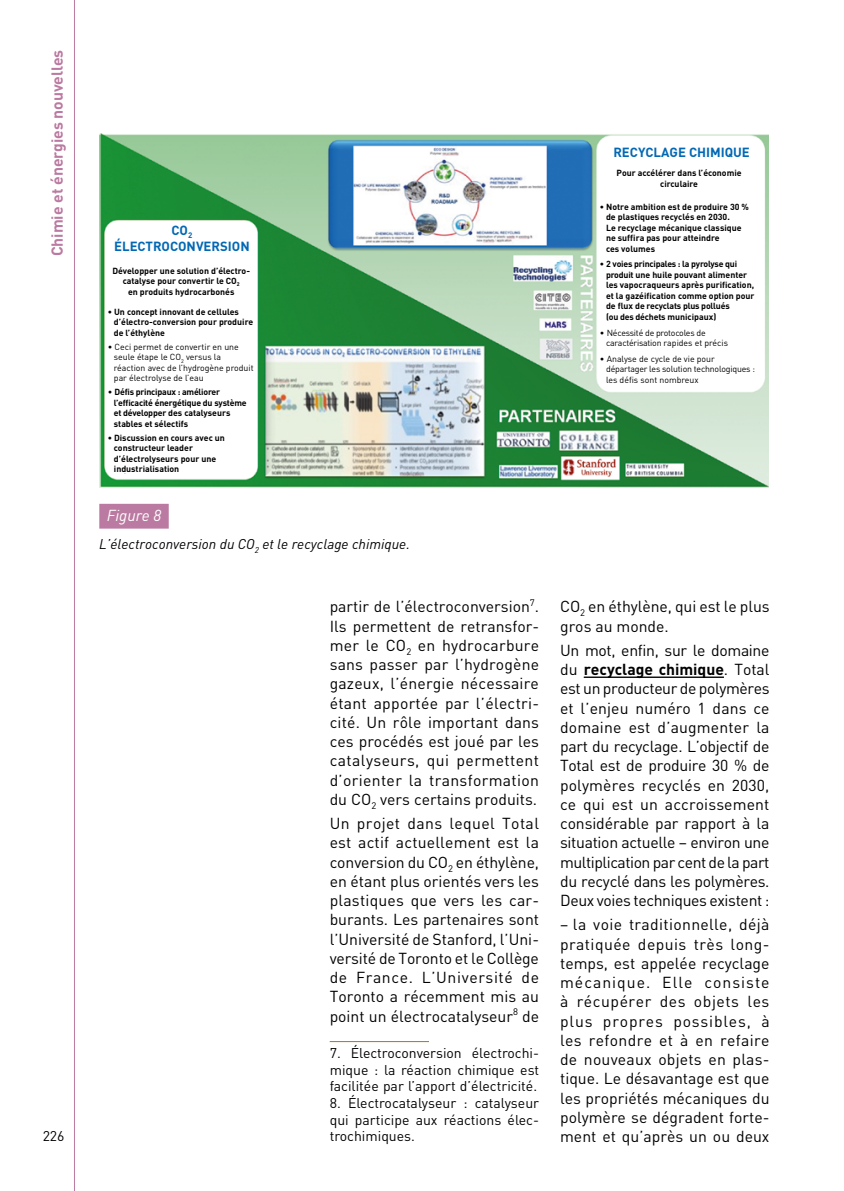
<style>
.page{position:relative;width:844px;height:1191px;background:#fff}
.page>*{position:absolute;margin:0;border:0;box-sizing:border-box;transform-origin:0 0}
.Texte_courant{font:15.75px/19.2px "DIN";color:#000;text-align:justify}
.t1{font:700 15.75px "DIN";color:#bb7aa1}
.Figure_numero{font:italic 15.75px "DIN";color:#fff}
.Notes{font:14px/16.6px "DIN";color:#000;text-align:justify}
.Figure_titre{font:italic 14px "DIN";color:#000}
.t2{font:700 13.12px/15.8px "DIN";color:#0068b4;text-align:center}
.t3{font:700 8.75px/10.5px "DIN";color:#000}
.t4{font:8.75px/10.5px "DIN";color:#000}
.t5{font:700 8.75px/10.5px "DIN";letter-spacing:-.02em;color:#000}
.t6{font:8.75px/10.5px "DIN";letter-spacing:-.02em;color:#000}
.t7{font:8.75px/10.5px "DIN";letter-spacing:-.025em;color:#000}
.s1{font-weight:400}
.s2{font-weight:700}
</style>
<div class="page">
<svg style="left:74px;top:0;width:1px;height:1191px"></svg>
<hr style="left:583px;top:676px;width:140px;height:2px;background:#000">
<hr style="left:329px;top:1041px;width:100px;height:1px;background:#aa7b00">
<div style="left:99px;top:504px;width:70px;height:24px;background:#bb7aa1"></div>
<img style="left:99px;top:134px;width:669px;height:353px">
<div style="left:108px;top:229px;width:146px;height:244px;background:#fff;border-radius:10px"></div>
<div style="left:599px;top:142px;width:161px;height:244px;background:#fff;border-radius:10px"></div>
<p class="t1" style="left:47px;top:256px;width:208px;rotate:-90deg">Chimie et énergies nouvelles</p>
<p class="Notes" style="left:43px;top:1127px;width:23px">226</p>
<p class="t2" style="left:114px;top:222px;width:137px">CO<sub>2<br></sub>ÉLECTROCONVERSION</p>
<p class="t3" style="left:112px;top:265px;width:139px;text-align:center">Développer une solution d’électro&shy;catalyse pour convertir le CO<sub>2<br></sub>en produits hydrocarbonés</p>
<p class="t3" style="left:114px;top:306px;width:141px;text-indent:-6px">• Un concept innovant de cellules d’électro-conversion pour produire de l’éthylène</p>
<p class="t4" style="left:114px;top:341px;width:141px;text-indent:-6px">• Ceci permet de convertir en une seule étape le CO<sub>2</sub> versus la réaction avec de l’hydrogène produit par électrolyse de l’eau</p>
<p class="t5" style="left:114px;top:386px;width:134px;text-indent:-6px"><span class="s1">•</span> Défis principaux : améliorer l’efficacité énergétique du système et développer des catalyseurs stables et sélectifs</p>
<p class="t3" style="left:114px;top:432px;width:112px;text-indent:-6px">• Discussion en cours avec un constructeur leader d’électrolyseurs pour une industrialisation</p>
<p class="Figure_numero" style="left:107px;top:505px;width:56px">Figure 8</p>
<p class="Figure_titre" style="left:99px;top:535px;width:312px">L’électroconversion du CO<sub>2</sub> et le recyclage chimique.</p>
<p class="Texte_courant" style="left:329px;top:597px;width:211px">partir de l’électroconversion<sup>7</sup>.<br>Ils permettent de retransfor&shy;mer le CO<sub>2</sub> en hydrocarbure sans passer par l’hydrogène gazeux, l’énergie nécessaire étant apportée par l’électri&shy;cité. Un rôle important dans ces procédés est joué par les catalyseurs, qui permettent d’orienter la transformation du CO<sub>2</sub> vers certains produits.</p>
<p class="Texte_courant" style="left:329px;top:813px;width:211px">Un projet dans lequel Total est actif actuellement est la conversion du CO<sub>2</sub> en éthylène, en étant plus orientés vers les plastiques que vers les car&shy;burants. Les partenaires sont l’Université de Stanford, l’Uni&shy;versité de Toronto et le Collège de France. L’Université de Toronto a récemment mis au point un électrocatalyseur<sup>8</sup> de</p>
<p class="Notes" style="left:329px;top:1044px;width:211px">7. Électroconversion électrochi&shy;mique : la réaction chimique est facilitée par l’apport d’électricité.</p>
<p class="Notes" style="left:329px;top:1094px;width:211px">8. Électrocatalyseur : catalyseur qui participe aux réactions élec&shy;trochimiques.</p>
<p class="t2" style="left:613px;top:143px;width:138px">RECYCLAGE CHIMIQUE</p>
<p class="t3" style="left:616px;top:167px;width:126px;text-align:center">Pour accélérer dans l’économie circulaire</p>
<p class="t3" style="left:606px;top:201px;width:144px;text-indent:-6px">• Notre ambition est de produire 30 % de plastiques recyclés en 2030.<br>Le recyclage mécanique classique ne suffira pas pour atteindre<br>ces volumes</p>
<p class="t3" style="left:606px;top:258px;width:150px;text-indent:-6px">• 2 voies principales : la pyrolyse qui produit une huile pouvant alimenter les vapocraqueurs après purification, et la gazéification comme option pour de flux de recyclats plus pollués<br>(ou des déchets municipaux)</p>
<p class="t7" style="left:606px;top:327px;width:123px;text-indent:-6px">• Nécessité de protocoles de caractérisation rapides et précis</p>
<p class="t6" style="left:606px;top:353px;width:150px;text-indent:-6px">• Analyse de cycle de vie pour départager les solution technologiques : les défis sont nombreux</p>
<p class="Texte_courant" style="left:560px;top:597px;width:211px">CO<sub>2</sub> en éthylène, qui est le plus gros au monde.</p>
<p class="Texte_courant" style="left:560px;top:640px;width:211px">Un mot, enfin, sur le domaine du <span class="s2">recyclage chimique</span>. Total est un producteur de polymères et l’enjeu numéro 1 dans ce domaine est d’augmenter la part du recyclage. L’objectif de Total est de produire 30 % de polymères recyclés en 2030, ce qui est un accroissement considérable par rapport à la situation actuelle – environ une multiplication par cent de la part du recyclé dans les polymères.<br>Deux voies techniques existent :</p>
<p class="Texte_courant" style="left:560px;top:914px;width:211px">– la voie traditionnelle, déjà pratiquée depuis très long&shy;temps, est appelée recyclage mécanique. Elle consiste à récupérer des objets les plus propres possibles, à les refondre et à en refaire de nouveaux objets en plas&shy;tique. Le désavantage est que les propriétés mécaniques du polymère se dégradent forte&shy;ment et qu’après un ou deux</p>
</div>
